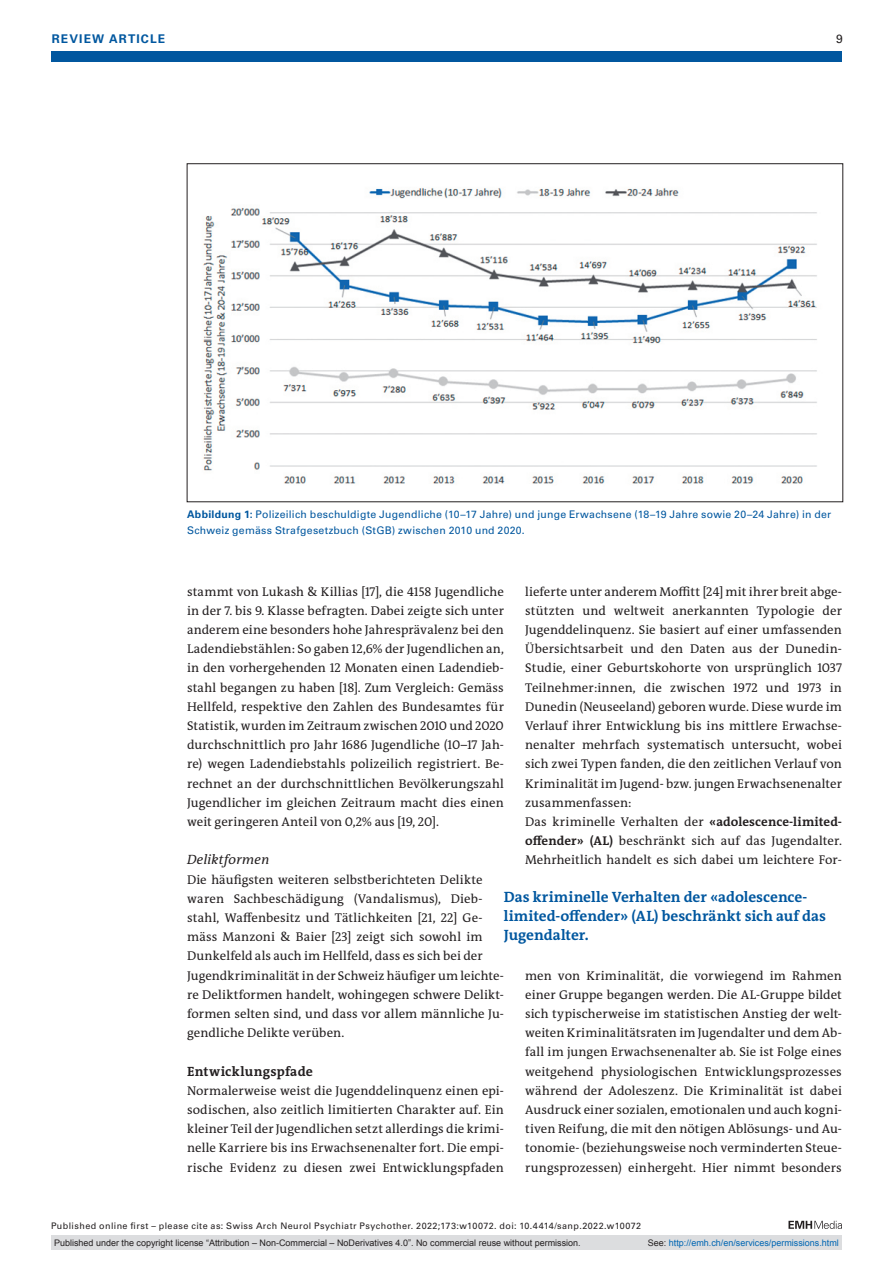
<style>
.page{position:relative;width:893px;height:1263px;background:#fff}
.page>*{position:absolute;margin:0;border:0;box-sizing:border-box;transform-origin:0 0}
.t1{font:700 15px/19.2px "The Antiqua B W7";letter-spacing:.005em;color:#01579f}
.Head2{font:700 13.5px "The Antiqua B W7";letter-spacing:.02em;color:#231f20}
.Head3{font:italic 13.5px "The Antiqua B W5 Plain";letter-spacing:.02em;color:#231f20}
.Paragraph{font:12.75px/19.2px "The Antiqua B W5 Plain";letter-spacing:.005em;color:#231f20;text-align:justify}
.t2{font:700 12px "Univers LT Std";letter-spacing:.095em;color:#01579f}
.t3{font:12px "Univers LT Std";color:#231f20}
.Figure_Caption{font:10.5px/15.8px "Univers LT Std";letter-spacing:.02em;color:#01579f}
.t4{font:9px "Arial";color:#231f20}
.t5{font:9px "Univers LT Std";letter-spacing:.045em;color:#231f20}
.t6{font:9px "Arial";color:#0066b3}
.s1{font-weight:700}
.s2{font-family:"The Antiqua B W7";font-weight:700}
.s3{color:#231f20}
</style>
<div class="page">
<div style="left:51px;top:51px;width:791px;height:11px;background:#01579f"></div>
<svg style="left:788px;top:1221px;width:54px;height:8px"></svg>
<img style="left:203px;top:188px;width:614px;height:296px">
<div style="left:51px;top:1235px;width:791px;height:15px;background:#dcdddf"></div>
<p class="t2" style="left:52px;top:31px;width:115px">REVIEW ARTICLE</p>
<p class="t3" style="left:836px;top:31px;width:8px">9</p>
<p class="Figure_Caption" style="left:187px;top:506px;width:646px"><span class="s1">ABBILDUNG 1:</span> Polizeilich beschuldigte Jugendliche (10–17 Jahre) und junge Erwachsene (18–19 Jahre sowie 20–24 Jahre) in der<br>Schweiz gemäss Strafgesetzbuch (StGB) zwischen 2010 und 2020.</p>
<p class="Paragraph" style="left:187px;top:582px;width:318px">stammt von Lukash &amp; Killias [17], die 4158 Jugendliche in der 7. bis 9. Klasse befragten. Dabei zeigte sich unter anderem eine besonders hohe Jahresprävalenz bei den Ladendiebstählen: So gaben 12,6% der Jugendlichen an, in den vorhergehenden 12 Monaten einen Ladendieb&shy;stahl begangen zu haben [18]. Zum Vergleich: Gemäss Hellfeld, respektive den Zahlen des Bundesamtes für Statistik, wurden im Zeitraum zwischen 2010 und 2020 durchschnittlich pro Jahr 1686 Jugendliche (10–17 Jah&shy;re) wegen Ladendiebstahls polizeilich registriert. Be&shy;rechnet an der durchschnittlichen Bevölkerungszahl Jugendlicher im gleichen Zeitraum macht dies einen weit geringeren Anteil von 0,2% aus [19, 20].</p>
<p class="Head3" style="left:187px;top:851px;width:84px">Deliktformen</p>
<p class="Paragraph" style="left:187px;top:870px;width:318px;text-align:left">Die häufigsten weiteren selbstberichteten Delikte waren Sachbeschädigung (Vandalismus), Dieb&shy;stahl, Waffenbesitz und Tätlichkeiten [21, 22] Ge&shy;mäss Manzoni &amp; Baier [23] zeigt sich sowohl im Dunkelfeld als auch im Hellfeld, dass es sich bei der Jugendkriminalität in der Schweiz häufiger um leichte&shy;re Deliktformen handelt, wohingegen schwere Delikt&shy;formen selten sind, und dass vor allem männliche Ju&shy;gendliche Delikte verüben.</p>
<p class="Head2" style="left:187px;top:1062px;width:127px">Entwicklungspfade</p>
<p class="Paragraph" style="left:187px;top:1081px;width:318px">Normalerweise weist die Jugenddelinquenz einen epi&shy;sodischen, also zeitlich limitierten Charakter auf. Ein kleiner Teil der Jugendlichen setzt allerdings die krimi&shy;nelle Karriere bis ins Erwachsenenalter fort. Die empi&shy;rische Evidenz zu diesen zwei Entwicklungspfaden</p>
<p class="Paragraph" style="left:525px;top:582px;width:318px;text-align:left">lieferte unter anderem Moffitt [24] mit ihrer breit abge&shy;stützten und weltweit anerkannten Typologie der Jugenddelinquenz. Sie basiert auf einer umfassenden Übersichtsarbeit und den Daten aus der Dunedin-- Studie, einer Geburtskohorte von ursprünglich 1037<br>Teilnehmer:innen, die zwischen 1972 und 1973 in Dunedin (Neuseeland) geboren wurde. Diese wurde im Verlauf ihrer Entwicklung bis ins mittlere Erwachse&shy;nenalter mehrfach systematisch untersucht, wobei sich zwei Typen fanden, die den zeitlichen Verlauf von Kriminalität im Jugend- bzw. jungen Erwachsenenalter zusammenfassen:</p>
<p class="Paragraph" style="left:525px;top:812px;width:318px">Das kriminelle Verhalten der <span class="s2">«adolescence-limited&shy;offender» (AL)</span> beschränkt sich auf das Jugendalter.<br>Mehrheitlich handelt es sich dabei um leichtere For-</p>
<p class="t1" style="left:504px;top:887px;width:324px">Das kriminelle Verhalten der «adolescence&shy;limited-offender» (AL) beschränkt sich auf das<br>Jugendalter.</p>
<p class="Paragraph" style="left:525px;top:966px;width:318px">men von Kriminalität, die vorwiegend im Rahmen einer Gruppe begangen werden. Die AL-Gruppe bildet sich typischerweise im statistischen Anstieg der welt&shy;weiten Kriminalitätsraten im Jugendalter und dem Ab&shy;fall im jungen Erwachsenenalter ab. Sie ist Folge eines weitgehend physiologischen Entwicklungsprozesses während der Adoleszenz. Die Kriminalität ist dabei Ausdruck einer sozialen, emotionalen und auch kogni&shy;tiven Reifung, die mit den nötigen Ablösungs- und Au&shy;tonomie- (beziehungsweise noch verminderten Steue&shy;rungsprozessen) einhergeht. Hier nimmt besonders</p>
<p class="t5" style="left:51px;top:1220px;width:592px">Published online first – please cite as: Swiss Arch Neurol Psychiatr Psychother. 2022;173:w10072. doi: 10.4414/sanp.2022.w10072</p>
<p class="t4" style="left:54px;top:1237px;width:528px">Published under the copyright license “Attribution – Non-Commercial – NoDerivatives 4.0”. No commercial reuse without permission.</p>
<p class="t6" style="left:648px;top:1237px;width:193px"><span class="s3">See:</span> http://emh.ch/en/services/permissions.html</p>
</div>
